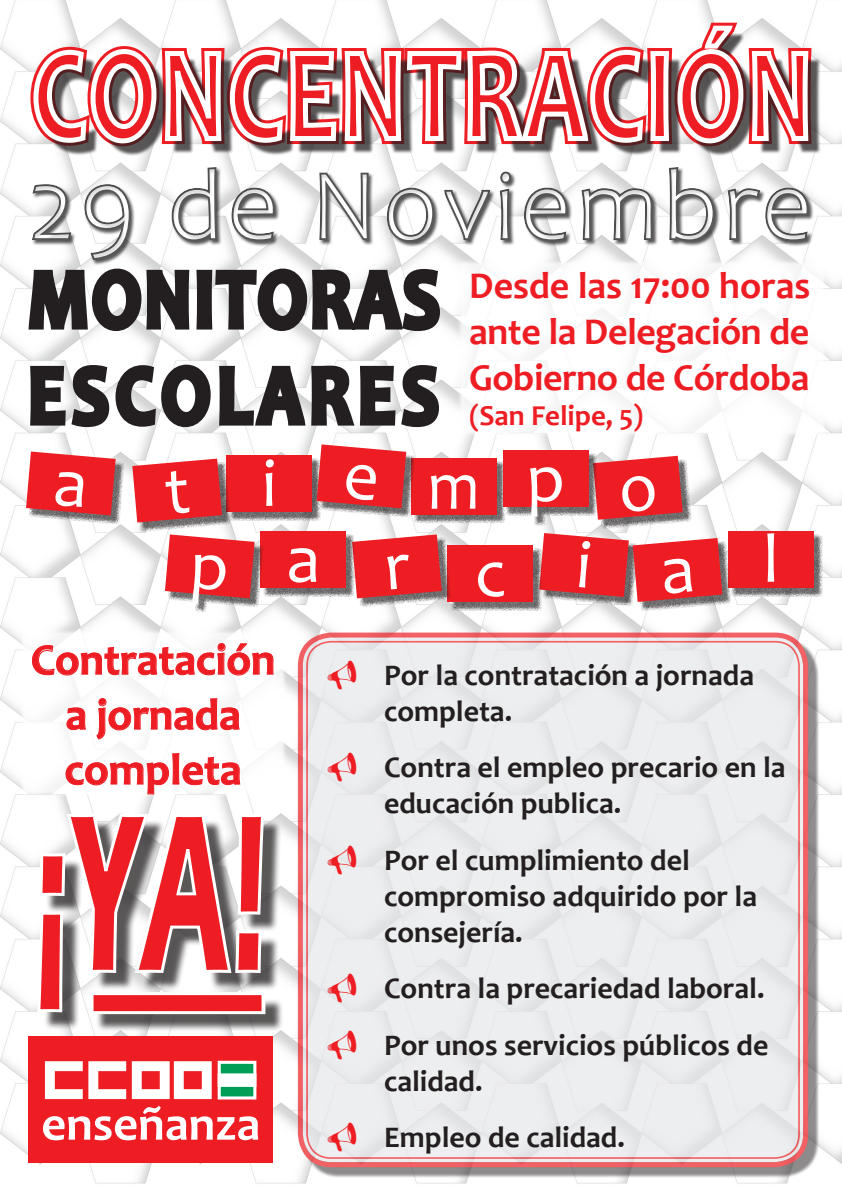
<style>
.page{position:relative;width:842px;height:1191px;background:#fff}
.page>*{position:absolute;margin:0;border:0;box-sizing:border-box;transform-origin:0 0}
.t1{font:300 100px "Candara";letter-spacing:.05em;color:#fff}
.t2{font:70px "Candara";color:#fff}
.t3{font:70px "Candara";color:#fff;scale:.9 1}
.t4{font:700 44px/54.9px "Candara";color:#ee1d23;text-align:center}
.t5{font:700 38px "Candara";letter-spacing:-.01em;color:#ee1d23}
.t6{font:700 30px/36px "Candara";color:#231f20}
.t7{font:700 29px "Candara";color:#ee1d23}
</style>
<div class="page">
<img style="left:0;top:0;width:842px;height:1184px">
<div style="left:456px;top:259px;width:372px;height:178px;background:#fff"></div>
<div style="left:18px;top:628px;width:270px;height:170px;background:#fff"></div>
<div style="left:303px;top:637px;width:516px;height:541px;background:#231f20;opacity:.75"></div>
<div style="left:303px;top:637px;width:500px;height:525px;background:#edeeef;border-radius:28px"></div>
<div style="left:298px;top:632px;width:510px;height:535px;border:5px solid #ee1d23;border-radius:31px"></div>
<div style="left:306px;top:641px;width:494px;height:517px;border:2px solid #ee1d23;border-radius:24px"></div>
<svg style="left:27px;top:362px;width:415px;height:68px"></svg>
<div style="left:28px;top:1036px;width:245px;height:126px;background:#ee1d23"></div>
<svg style="left:45px;top:1061px;width:167px;height:38px"></svg>
<div style="left:218px;top:1060px;width:38px;height:39px;background:#009e57;border:3px solid #fff"></div>
<div style="left:218px;top:1073px;width:38px;height:13px;background:#fff"></div>
<svg style="left:43px;top:1105px;width:215px;height:35px"></svg>
<div style="left:29px;top:454px;width:96px;height:70px;background:#231f20;opacity:.75"></div>
<div style="left:414px;top:461px;width:91px;height:63px;background:#231f20;opacity:.75"></div>
<div style="left:411px;top:458px;width:85px;height:56px;background:#ee1d23"></div>
<div style="left:230px;top:458px;width:91px;height:63px;background:#231f20;opacity:.75"></div>
<div style="left:227px;top:455px;width:85px;height:57px;background:#ee1d23"></div>
<div style="left:135px;top:461px;width:96px;height:70px;background:#231f20;opacity:.75"></div>
<div style="left:596px;top:459px;width:96px;height:70px;background:#231f20;opacity:.75"></div>
<div style="left:319px;top:447px;width:96px;height:70px;background:#231f20;opacity:.75"></div>
<div style="left:506px;top:453px;width:91px;height:72px;background:#231f20;opacity:.75"></div>
<div style="left:503px;top:450px;width:85px;height:57px;background:#ee1d23"></div>
<div style="left:542px;top:536px;width:96px;height:70px;background:#231f20;opacity:.75"></div>
<div style="left:731px;top:534px;width:91px;height:63px;background:#231f20;opacity:.75"></div>
<div style="left:729px;top:531px;width:85px;height:56px;background:#ee1d23"></div>
<div style="left:451px;top:548px;width:91px;height:63px;background:#231f20;opacity:.75"></div>
<div style="left:448px;top:545px;width:85px;height:57px;background:#ee1d23"></div>
<div style="left:636px;top:541px;width:96px;height:70px;background:#231f20;opacity:.75"></div>
<div style="left:355px;top:537px;width:96px;height:70px;background:#231f20;opacity:.75"></div>
<div style="left:264px;top:534px;width:91px;height:63px;background:#231f20;opacity:.75"></div>
<div style="left:261px;top:531px;width:85px;height:56px;background:#ee1d23"></div>
<div style="left:168px;top:537px;width:95px;height:75px;background:#231f20;opacity:.75"></div>
<svg style="left:32px;top:643px;width:241px;height:32px"></svg>
<svg style="left:67px;top:707px;width:19px;height:23px"></svg>
<svg style="left:96px;top:698px;width:144px;height:41px"></svg>
<svg style="left:66px;top:753px;width:174px;height:41px"></svg>
<div style="left:43px;top:820px;width:239px;height:210px;background:#231f20;opacity:.75"></div>
<svg style="left:36px;top:811px;width:230px;height:203px"></svg>
<div style="left:96px;top:998px;width:188px;height:34px;background:#231f20;opacity:.75"></div>
<div style="left:90px;top:992px;width:175px;height:22px;background:linear-gradient(to right,#fff,#fff)"></div>
<div style="left:94px;top:995px;width:167px;height:16px;background:#ee1d23"></div>
<svg style="left:24px;top:16px;width:793px;height:120px"></svg>
<svg style="left:31px;top:23px;width:780px;height:113px"></svg>
<svg style="left:26px;top:285px;width:482px;height:49px"></svg>
<div style="left:0;top:136px;width:842px;height:149px;background:#231f20;opacity:.15"></div>
<svg style="left:328px;top:849px;width:23px;height:18px"></svg>
<svg style="left:26px;top:451px;width:90px;height:64px;background:#e6373c"></svg>
<svg style="left:132px;top:458px;width:90px;height:64px;background:#e6373c"></svg>
<svg style="left:317px;top:444px;width:89px;height:64px;background:#e6343a"></svg>
<svg style="left:593px;top:456px;width:90px;height:64px;background:#e23338"></svg>
<svg style="left:165px;top:534px;width:90px;height:71px;background:#e14348"></svg>
<svg style="left:352px;top:534px;width:90px;height:64px;background:#e5363b"></svg>
<svg style="left:539px;top:533px;width:183px;height:69px;background:#e24247"></svg>
<h1 class="t1" style="left:29px;top:151px;width:785px">29 de Noviembre</h1>
<p class="t5" style="left:469px;top:262px;width:343px">Desde las 17:00 horas</p>
<p class="t5" style="left:469px;top:308px;width:342px">ante la Delegación de</p>
<p class="t5" style="left:469px;top:354px;width:342px">Gobierno de Córdoba</p>
<p class="t7" style="left:469px;top:397px;width:176px">(San Felipe, 5)</p>
<p class="t2" style="left:262px;top:439px;width:17px">i</p>
<p class="t2" style="left:286px;top:515px;width:36px">a</p>
<p class="t4" style="left:31px;top:632px;width:246px">Contratación a jornada completa</p>
<p class="t3" style="left:428px;top:442px;width:59px">m</p>
<p class="t2" style="left:526px;top:434px;width:40px">p</p>
<p class="t2" style="left:475px;top:529px;width:33px">c</p>
<p class="t2" style="left:763px;top:515px;width:18px">l</p>
<p class="t6" style="left:384px;top:656px;width:371px">Por la contratación a jornada completa.</p>
<p class="t6" style="left:384px;top:749px;width:403px">Contra el empleo precario en la educación publica.</p>
<p class="t6" style="left:384px;top:841px;width:374px">Por el cumplimiento del compromiso adquirido por la consejería.</p>
<p class="t6" style="left:384px;top:970px;width:382px">Contra la precariedad laboral.</p>
<p class="t6" style="left:384px;top:1026px;width:386px">Por unos servicios públicos de calidad.</p>
<p class="t6" style="left:384px;top:1119px;width:242px">Empleo de calidad.</p>
</div>
